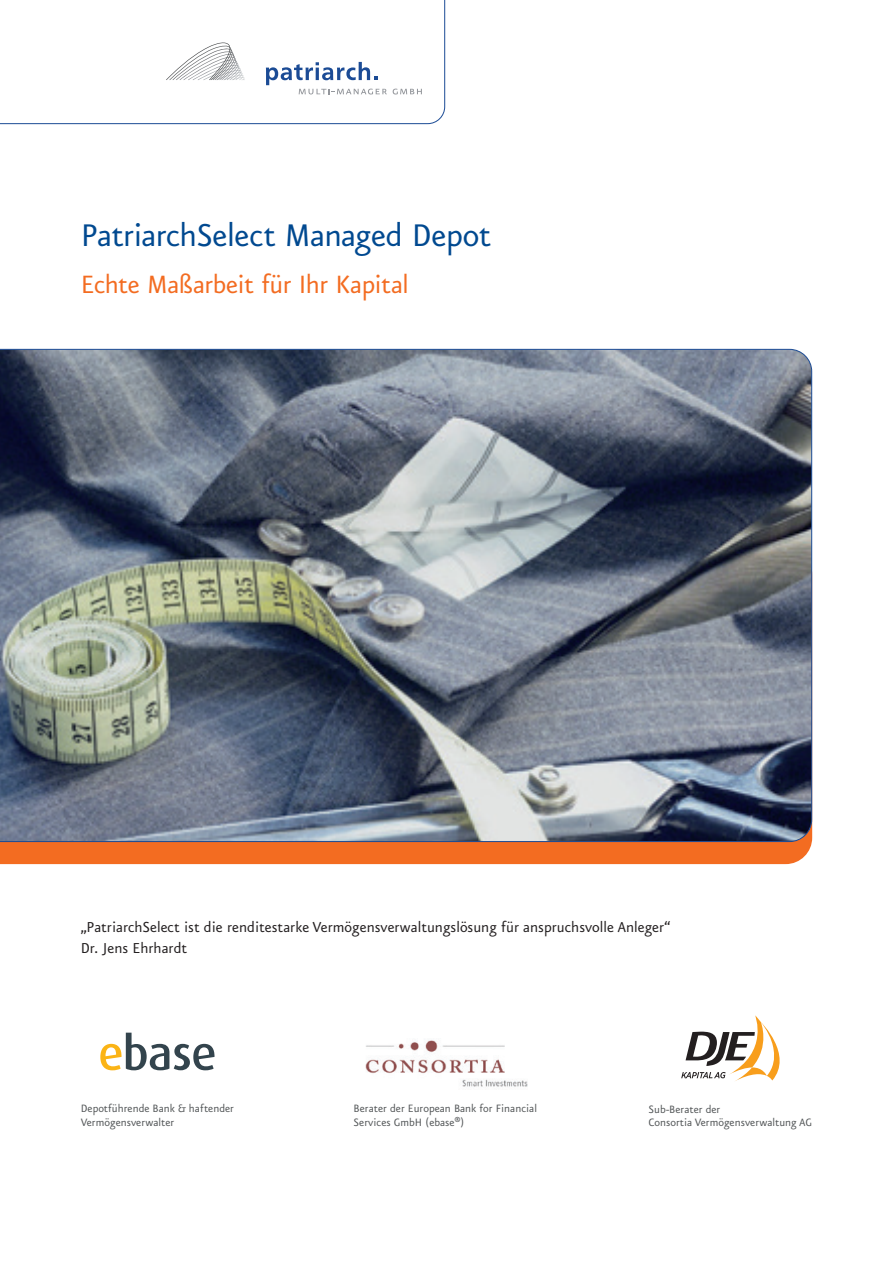
<style>
.page{position:relative;width:893px;height:1263px;background:#fff}
.page>*{position:absolute;margin:0;border:0;box-sizing:border-box;transform-origin:0 0}
.t1{font:37.5px "Eureka Sans OT";letter-spacing:-.015em;color:#014990}
.t2{font:30px "Eureka Sans OT";letter-spacing:-.02em;color:#f36c21}
.t3{font:17.25px/20.7px "Eureka Sans OT";color:#231f20}
.t4{font:12.75px/13.5px "Eureka Sans OT";color:#525557}
</style>
<div class="page">
<svg style="left:0;top:0;width:445px;height:124px"></svg>
<svg style="left:266px;top:62px;width:121px;height:33px"></svg>
<svg style="left:393px;top:89px;width:29px;height:5px"></svg>
<svg style="left:166px;top:41px;width:79px;height:39px"></svg>
<img style="left:365px;top:1040px;width:163px;height:47px">
<div style="left:0;top:842px;width:812px;height:22px;background:#f36c21"></div>
<img style="left:0;top:349px;width:812px;height:493px">
<svg style="left:681px;top:1015px;width:99px;height:66px"></svg>
<svg style="left:100px;top:1033px;width:114px;height:37px"></svg>
<h1 class="t1" style="left:81px;top:212px;width:412px">PatriarchSelect Managed Depot</h1>
<h2 class="t2" style="left:81px;top:266px;width:329px">Echte Maßarbeit für Ihr Kapital</h2>
<h3 class="t3" style="left:81px;top:917px;width:591px">„PatriarchSelect ist die renditestarke Vermögensverwaltungslösung für anspruchsvolle Anleger“<br>Dr. Jens Ehrhardt</h3>
<p class="t4" style="left:81px;top:1102px;width:155px">Depotführende Bank &amp; haftender<br>Vermögensverwalter</p>
<p class="t4" style="left:354px;top:1102px;width:185px">Berater der European Bank for Financial<br>Services GmbH (ebase®)</p>
<p class="t4" style="left:649px;top:1102px;width:165px">Sub-Berater der<br>Consortia Vermögensverwaltung AG</p>
</div>
